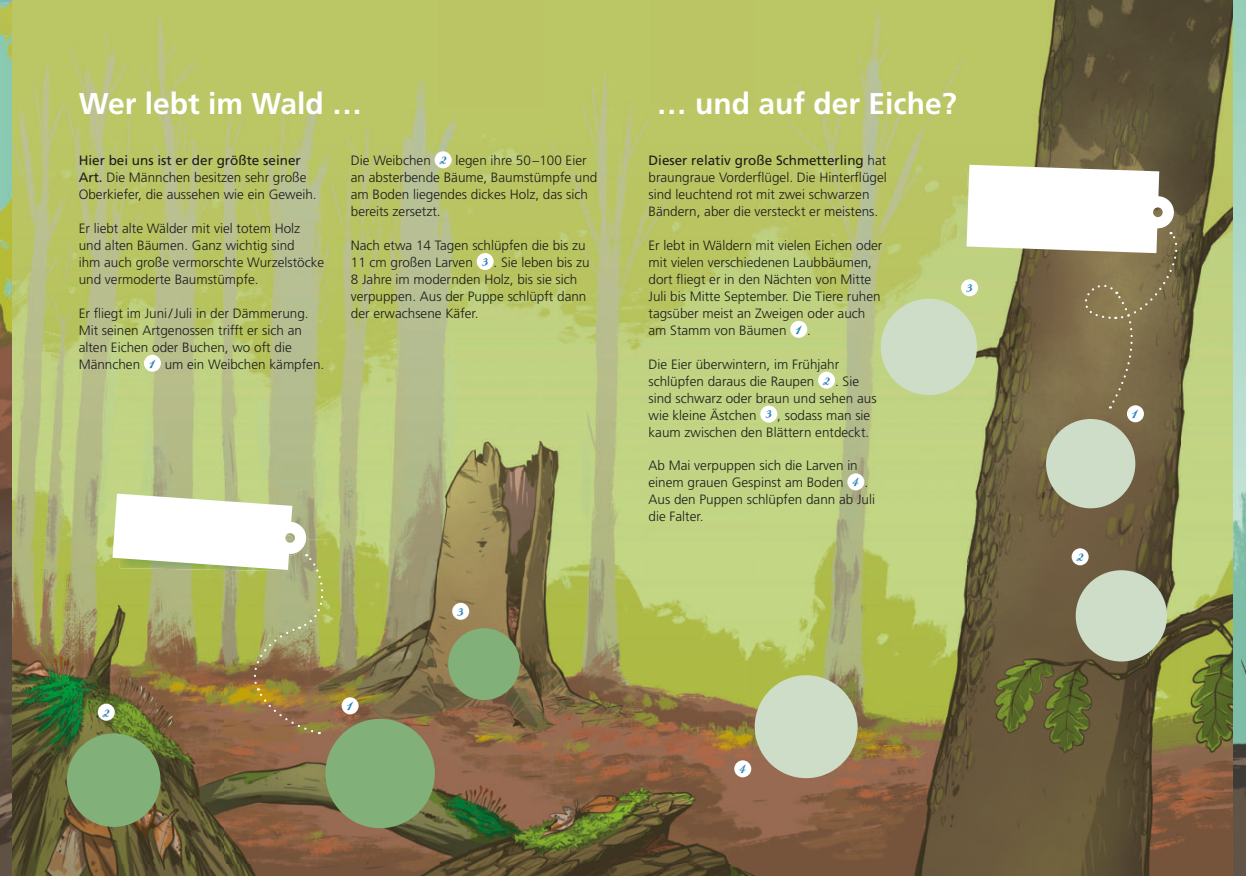
<style>
.page{position:relative;width:1246px;height:876px;background:#fff}
.page>*{position:absolute;margin:0;border:0;box-sizing:border-box;transform-origin:0 0}
.t1{font:700 30px "Frutiger LT Std";color:#fff}
.t2{font:300 13.5px/17px "Frutiger LT Std";color:#1d1d1b}
.t3{font:13.5px "Landliebe";color:#2a81b9}
.s1{font-weight:400}
.s2{font-family:"Landliebe";font-weight:400;color:#2a81b9}
</style>
<div class="page">
<img style="left:0;top:2px;width:13px;height:874px">
<img style="left:13px;top:0;width:1220px;height:876px">
<div style="left:67px;top:733px;width:94px;height:94px;background:#82b079;border-radius:50%"></div>
<div style="left:325px;top:719px;width:110px;height:109px;background:#82b079;border-radius:50%"></div>
<div style="left:448px;top:628px;width:72px;height:72px;background:#82b079;border-radius:50%"></div>
<div style="left:881px;top:299px;width:96px;height:96px;background:#ceddc7;border-radius:50%"></div>
<div style="left:755px;top:675px;width:103px;height:103px;background:#ceddc7;border-radius:50%"></div>
<div style="left:1076px;top:570px;width:91px;height:91px;background:#ceddc7;border-radius:50%"></div>
<div style="left:1046px;top:419px;width:89px;height:89px;background:#ceddc7;border-radius:50%"></div>
<svg style="left:1233px;top:0;width:13px;height:876px;background:#93bbaa"></svg>
<div style="left:734px;top:760px;width:17px;height:17px;background:#fff;border-radius:50%"></div>
<div style="left:452px;top:603px;width:17px;height:17px;background:#fff;border-radius:50%"></div>
<div style="left:961px;top:279px;width:17px;height:17px;background:#fff;border-radius:50%"></div>
<div style="left:342px;top:697px;width:17px;height:17px;background:#fff;border-radius:50%"></div>
<div style="left:1127px;top:405px;width:17px;height:17px;background:#fff;border-radius:50%"></div>
<div style="left:98px;top:704px;width:17px;height:17px;background:#fff;border-radius:50%"></div>
<div style="left:1071px;top:548px;width:18px;height:17px;background:#fff;border-radius:50%"></div>
<div style="left:144px;top:355px;width:17px;height:17px;background:#fff;border-radius:50%"></div>
<div style="left:790px;top:321px;width:17px;height:17px;background:#fff;border-radius:50%"></div>
<div style="left:818px;top:372px;width:17px;height:17px;background:#fff;border-radius:50%"></div>
<div style="left:760px;top:406px;width:17px;height:17px;background:#fff;border-radius:50%"></div>
<div style="left:847px;top:473px;width:17px;height:17px;background:#fff;border-radius:50%"></div>
<div style="left:435px;top:151px;width:17px;height:17px;background:#fff;border-radius:50%"></div>
<div style="left:477px;top:253px;width:17px;height:17px;background:#fff;border-radius:50%"></div>
<svg style="left:112px;top:494px;width:220px;height:240px"></svg>
<svg style="left:966px;top:165px;width:220px;height:244px"></svg>
<h1 class="t1" style="left:79px;top:92px;width:285px">Wer lebt im Wald …</h1>
<h1 class="t1" style="left:657px;top:92px;width:302px">… und auf der Eiche?</h1>
<p class="t2" style="left:79px;top:153px;width:240px"><span class="s1">Hier bei uns ist er der größte seiner<br>Art.</span> Die Männchen besitzen sehr große<br>Oberkiefer, die aussehen wie ein Geweih.</p>
<p class="t2" style="left:79px;top:220px;width:247px">Er liebt alte Wälder mit viel totem Holz und alten Bäumen. Ganz wichtig sind<br>ihm auch große vermorschte Wurzelstöcke und vermoderte Baumstümpfe.</p>
<p class="t2" style="left:79px;top:305px;width:247px">Er fliegt im Juni / Juli in der Dämmerung.<br>Mit seinen Artgenossen trifft er sich an alten Eichen oder Buchen, wo oft die Männchen <span class="s2">1</span> um ein Weibchen kämpfen.</p>
<p class="t2" style="left:351px;top:153px;width:248px">Die Weibchen <span class="s2">2</span> legen ihre 50 –100 Eier an absterbende Bäume, Baumstümpfe und am Boden liegendes dickes Holz, das sich bereits zersetzt.</p>
<p class="t2" style="left:351px;top:237px;width:240px">Nach etwa 14 Tagen schlüpfen die bis zu 11 cm großen Larven <span class="s2">3</span> . Sie leben bis zu 8 Jahre im modernden Holz, bis sie sich verpuppen. Aus der Puppe schlüpft dann der erwachsene Käfer.</p>
<p class="t2" style="left:648px;top:153px;width:240px"><span class="s1">Dieser relativ große Schmetterling</span> hat braungraue Vorderflügel. Die Hinterflügel sind leuchtend rot mit zwei schwarzen Bändern, aber die versteckt er meistens.</p>
<p class="t2" style="left:648px;top:237px;width:235px">Er lebt in Wäldern mit vielen Eichen oder mit vielen verschiedenen Laub bäumen, dort fliegt er in den Nächten von Mitte Juli bis Mitte September. Die Tiere ruhen tagsüber meist an Zweigen oder auch am Stamm von Bäumen <span class="s2">1</span> .</p>
<p class="t2" style="left:648px;top:356px;width:230px">Die Eier überwintern, im Frühjahr schlüpfen daraus die Raupen <span class="s2">2</span> . Sie sind schwarz oder braun und sehen aus wie kleine Ästchen <span class="s2">3</span> , sodass man sie kaum zwischen den Blättern entdeckt.</p>
<p class="t2" style="left:648px;top:458px;width:228px">Ab Mai verpuppen sich die Larven in einem grauen Gespinst am Boden <span class="s2">4</span> .<br>Aus den Puppen schlüpfen dann ab Juli die Falter.</p>
<p class="t3" style="left:966px;top:280px;width:9px">3</p>
<p class="t3" style="left:103px;top:704px;width:9px">2</p>
<p class="t3" style="left:346px;top:698px;width:9px">1</p>
<p class="t3" style="left:457px;top:603px;width:9px">3</p>
<p class="t3" style="left:739px;top:761px;width:9px">4</p>
<p class="t3" style="left:1131px;top:406px;width:9px">1</p>
<p class="t3" style="left:1076px;top:549px;width:9px">2</p>
</div>
